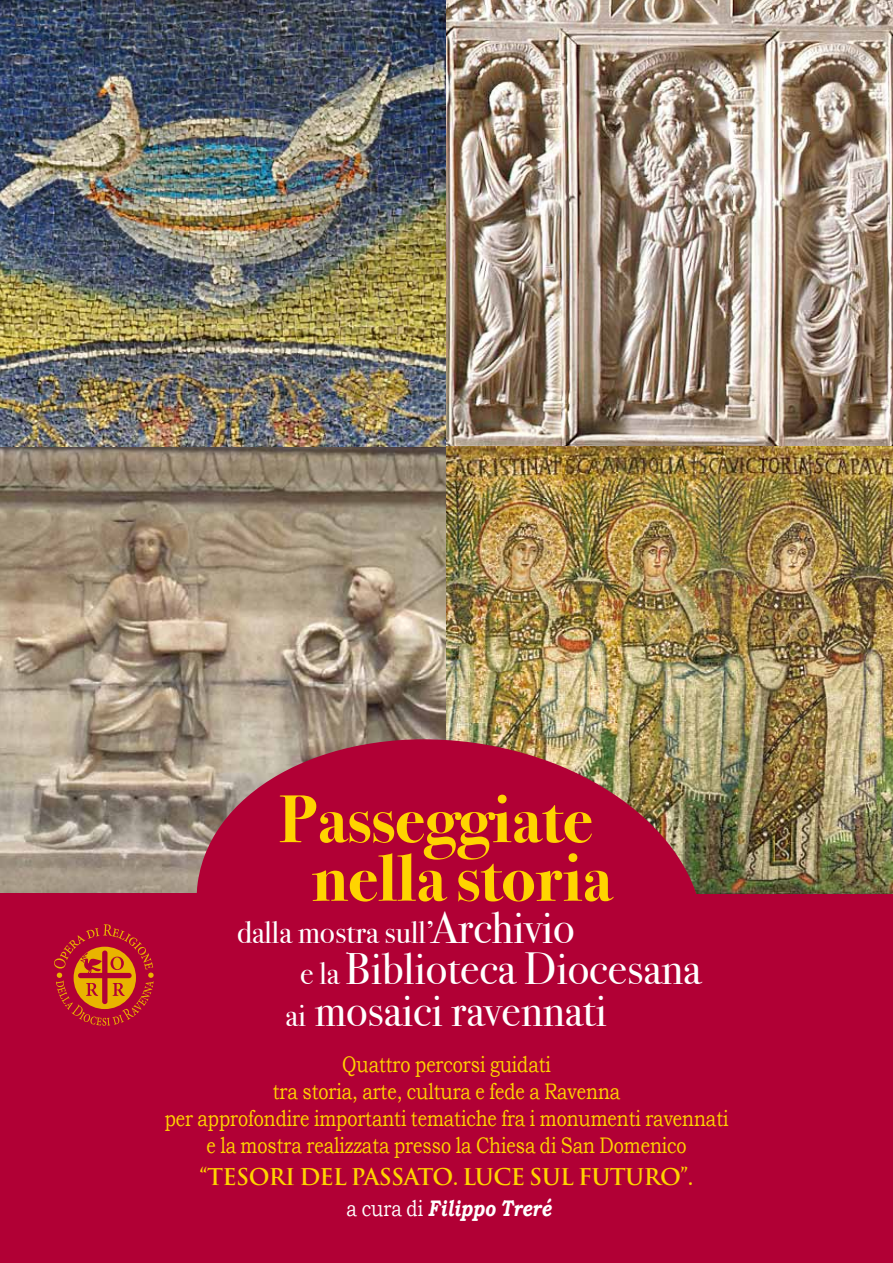
<style>
.page{position:relative;width:893px;height:1263px;background:#fff}
.page>*{position:absolute;margin:0;border:0;box-sizing:border-box;transform-origin:0 0}
.t1{font:67.5px/58.7px "Bodoni Svty Two ITCTT Bold";color:#ffd400;text-align:center}
.t2{font:45px/41.8px "Bodoni Svty Two ITCTT Book";color:#fff}
.t3{font:31.5px "Bodoni Svty Two ITCTT Book";color:#fff}
.t4{font:22.5px/27px "Bookman Old Style";letter-spacing:-.005em;color:#ffd400;text-align:center;scale:.8 1}
.t5{font:700 22.5px "Trajan Pro";letter-spacing:-.03em;color:#ffd400}
.t6{font:italic 700 22.5px "Bookman Old Style";letter-spacing:.005em;color:#fff;scale:.8 1}
.s1{font-size:45px}
.s2{font-size:31.5px}
.s3{font-weight:400;font-style:normal}
</style>
<div class="page">
<img style="left:0;top:0;width:893px;height:893px">
<div style="left:0;top:893px;width:893px;height:370px;background:#b10035"></div>
<svg style="left:54px;top:924px;width:100px;height:102px"></svg>
<img style="left:184px;top:723px;width:532px;height:171px">
<h1 class="t1" style="left:279px;top:784px;width:335px">Passeggiate nella storia</h1>
<h3 class="t3" style="left:237px;top:906px;width:339px">dalla mostra sull’<span class="s1">Archivio</span></h3>
<h2 class="t2" style="left:286px;top:943px;width:417px;text-indent:15px"><span class="s2">e la</span> Biblioteca Diocesana <span class="s2">ai</span> mosaici ravennati</h2>
<p class="t4" style="left:165px;top:1051px;width:706px">Quattro percorsi guidati<br>tra storia, arte, cultura e fede a Ravenna<br>per approfondire importanti tematiche fra i monumenti ravennati e la mostra realizzata presso la Chiesa di San Domenico</p>
<p class="t5" style="left:200px;top:1162px;width:495px">“TESORI DEL PASSATO. LUCE SUL FUTURO”.</p>
<p class="t6" style="left:347px;top:1195px;width:257px"><span class="s3">a cura di</span> Filippo Treré</p>
</div>
